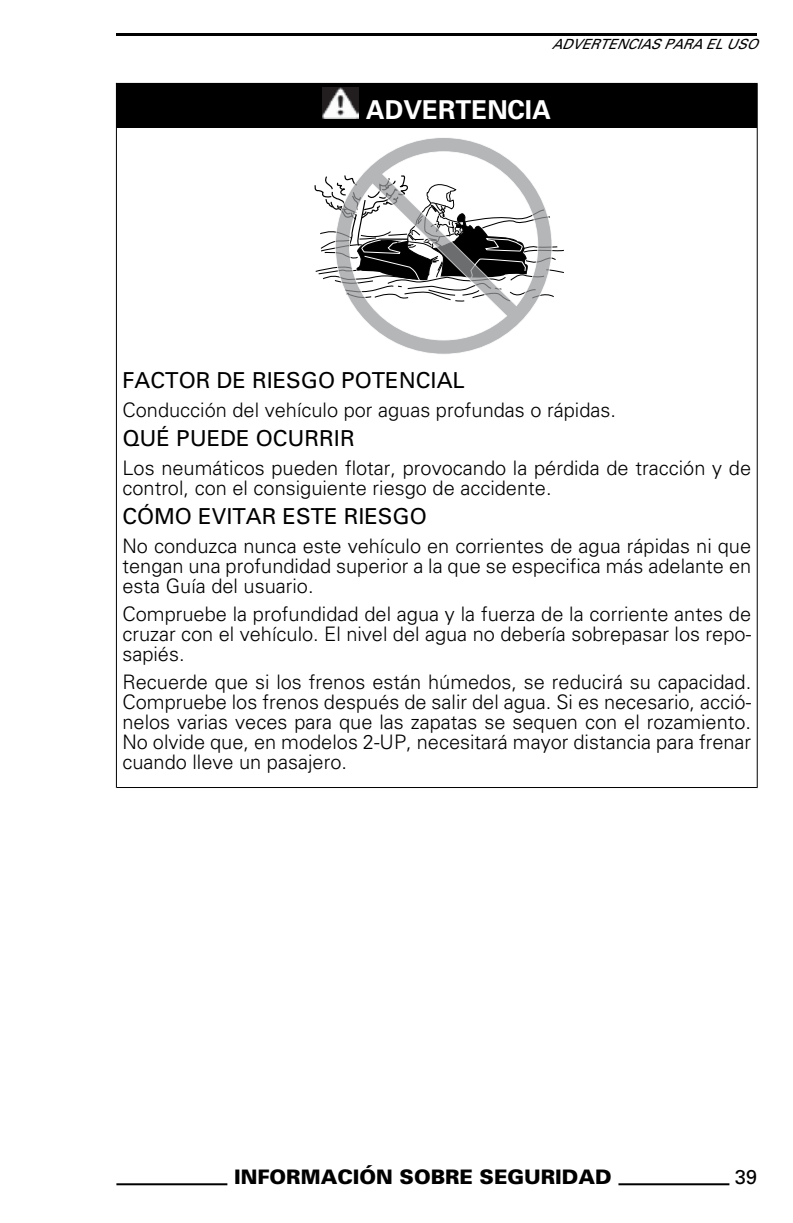
<style>
.page{position:relative;width:793px;height:1223px;background:#fff}
.page>*{position:absolute;margin:0;border:0;box-sizing:border-box;transform-origin:0 0}
.t1{font:700 26px "Univers";color:#fff}
.t2{font:22px "Univers";color:#000}
.t3{font:300 20px/20px "Univers";color:#000;text-align:justify}
.t4{font:900 20px "Univers";color:#000}
.t5{font:20px "Univers";color:#000}
.t6{font:italic 14px "Univers";color:#000}
</style>
<div class="page">
<svg style="left:116px;top:83px;width:642px;height:705px"></svg>
<svg style="left:335px;top:137px;width:217px;height:218px"></svg>
<hr style="left:116px;top:1183px;width:111px;height:2px;background:#000">
<hr style="left:618px;top:1183px;width:111px;height:2px;background:#000">
<hr style="left:116px;top:33px;width:641px;height:2px;background:#000">
<p class="t6" style="left:552px;top:39px;width:207px">ADVERTENCIAS PARA EL USO</p>
<h1 class="t1" style="left:366px;top:100px;width:186px">ADVERTENCIA</h1>
<p class="t2" style="left:122px;top:372px;width:344px">FACTOR DE RIESGO POTENCIAL</p>
<p class="t3" style="left:122px;top:401px;width:495px">Conducción del vehículo por aguas profundas o rápidas.</p>
<p class="t2" style="left:122px;top:430px;width:234px">QUÉ PUEDE OCURRIR</p>
<p class="t3" style="left:122px;top:459px;width:630px">Los neumáticos pueden flotar, provocando la pérdida de tracción y de control, con el consiguiente riesgo de accidente.</p>
<p class="t2" style="left:122px;top:508px;width:306px">CÓMO EVITAR ESTE RIESGO</p>
<p class="t3" style="left:122px;top:537px;width:630px">No conduzca nunca este vehículo en corrientes de agua rápidas ni que tengan una profundidad superior a la que se especifica más adelante en esta Guía del usuario.</p>
<p class="t3" style="left:122px;top:605px;width:630px">Compruebe la profundidad del agua y la fuerza de la corriente antes de cruzar con el vehículo. El nivel del agua no debería sobrepasar los repo&shy;sapiés.</p>
<p class="t3" style="left:122px;top:673px;width:630px">Recuerde que si los frenos están húmedos, se reducirá su capacidad.<br>Compruebe los frenos después de salir del agua. Si es necesario, acció&shy;nelos varias veces para que las zapatas se sequen con el rozamiento.<br>No olvide que, en modelos 2-UP, necesitará mayor distancia para frenar cuando lleve un pasajero.</p>
<p class="t4" style="left:234px;top:1170px;width:379px">INFORMACIÓN SOBRE SEGURIDAD</p>
<p class="t5" style="left:735px;top:1170px;width:24px">39</p>
</div>
